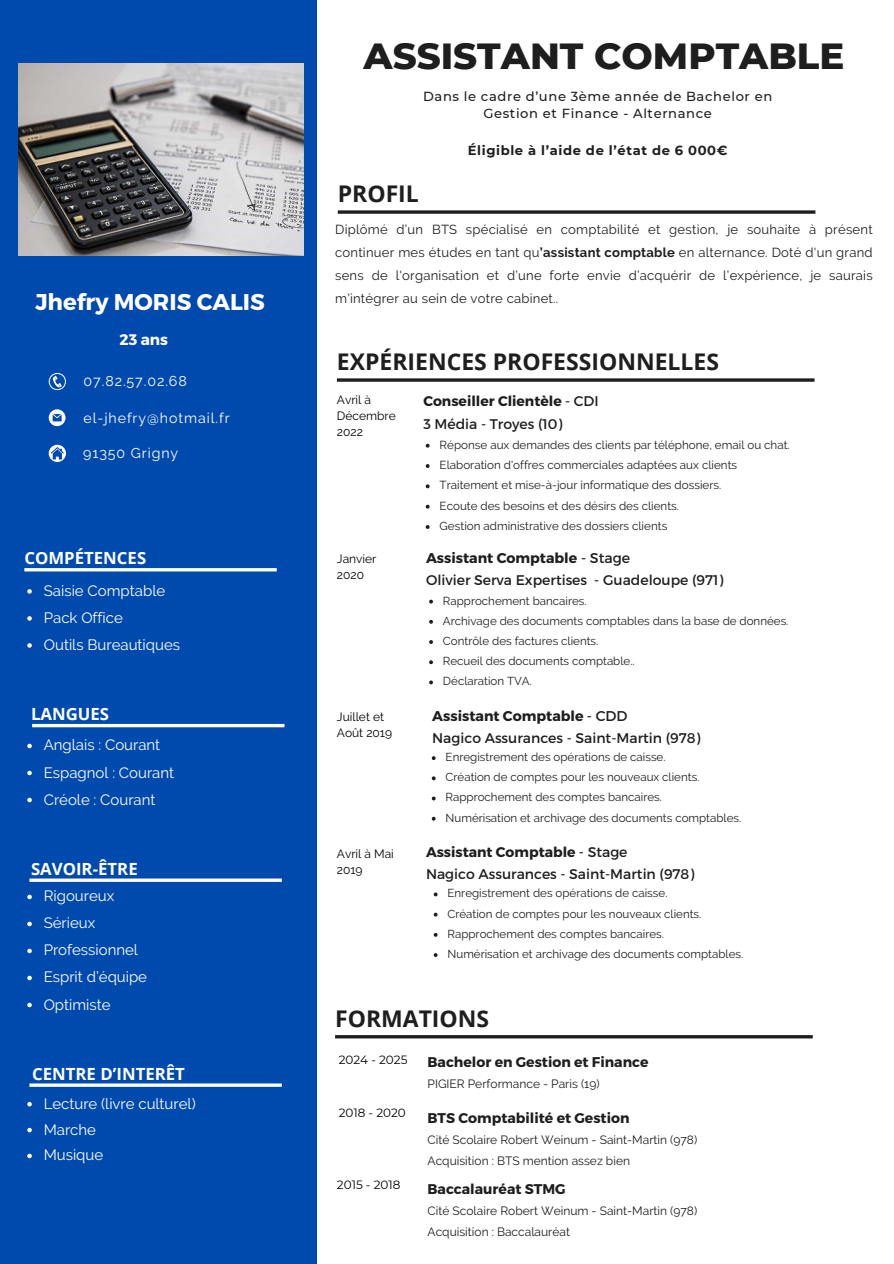
<style>
.page{position:relative;width:894px;height:1264px;background:#fff}
.page>*{position:absolute;margin:0;border:0;box-sizing:border-box;transform-origin:0 0}
.t1{font:800 37.05px "Montserrat";color:#1f1e1e}
.t2{font:700 22.95px "Open Sans";color:#1f1e1e}
.t3{font:700 22.8px "Montserrat";color:#fff}
.t4{font:700 16.8px "Open Sans";color:#fff}
.t5{font:700 15.3px "Montserrat";color:#fff}
.t6{font:15px "Raleway";color:#fff}
.t7{font:14.25px "Raleway";letter-spacing:.065em;color:#fff}
.t8{font:700 14.1px "Montserrat";color:#1f1e1e}
.t9{font:13.95px "Montserrat";color:#1f1e1e}
.t10{font:700 13.95px "Montserrat";color:#1f1e1e}
.t11{font:13.05px/22.8px "Raleway";letter-spacing:.02em;color:#1f1e1e;text-align:justify}
.t12{font:500 13.05px/17.4px "Montserrat";letter-spacing:.045em;color:#1f1e1e;text-align:center}
.t13{font:700 13.05px "Montserrat";letter-spacing:.045em;color:#1f1e1e}
.t14{font:12px "Raleway";color:#1f1e1e}
.t15{font:12px/16px "Raleway";color:#000}
.t16{font:12px "Montserrat";color:#000}
.t17{font:11.55px "Raleway";color:#1f1e1e}
.s1{font-weight:700}
.s2{font-weight:400}
</style>
<div class="page">
<div style="left:0;top:0;width:317px;height:1263px;background:#004aad"></div>
<svg style="left:49px;top:373px;width:17px;height:17px"></svg>
<svg style="left:49px;top:409px;width:16px;height:17px"></svg>
<svg style="left:49px;top:445px;width:17px;height:16px"></svg>
<svg style="left:51px;top:447px;width:13px;height:12px"></svg>
<img style="left:18px;top:63px;width:285px;height:192px">
<svg style="left:338px;top:210px;width:477px;height:4px;background:#414040"></svg>
<hr style="left:24px;top:568px;width:253px;height:3px;background:#fff">
<svg style="left:27px;top:589px;width:5px;height:4px"></svg>
<svg style="left:27px;top:616px;width:5px;height:4px"></svg>
<svg style="left:27px;top:643px;width:5px;height:4px"></svg>
<hr style="left:32px;top:724px;width:252px;height:3px;background:#fff">
<svg style="left:27px;top:743px;width:5px;height:5px"></svg>
<svg style="left:27px;top:770px;width:5px;height:5px"></svg>
<svg style="left:27px;top:797px;width:5px;height:5px"></svg>
<hr style="left:29px;top:1083px;width:253px;height:3px;background:#fff">
<svg style="left:27px;top:1101px;width:5px;height:5px"></svg>
<svg style="left:27px;top:1127px;width:5px;height:5px"></svg>
<svg style="left:27px;top:1153px;width:5px;height:5px"></svg>
<hr style="left:29px;top:878px;width:253px;height:3px;background:#fff">
<svg style="left:27px;top:894px;width:5px;height:5px"></svg>
<svg style="left:27px;top:921px;width:5px;height:5px"></svg>
<svg style="left:27px;top:948px;width:5px;height:5px"></svg>
<svg style="left:27px;top:975px;width:5px;height:5px"></svg>
<svg style="left:27px;top:1002px;width:5px;height:5px"></svg>
<svg style="left:337px;top:378px;width:477px;height:4px;background:#414040"></svg>
<svg style="left:425px;top:464px;width:4px;height:4px"></svg>
<svg style="left:425px;top:484px;width:4px;height:4px"></svg>
<svg style="left:425px;top:504px;width:4px;height:4px"></svg>
<svg style="left:425px;top:525px;width:4px;height:4px"></svg>
<svg style="left:429px;top:599px;width:4px;height:4px"></svg>
<svg style="left:429px;top:620px;width:4px;height:3px"></svg>
<svg style="left:429px;top:640px;width:4px;height:4px"></svg>
<svg style="left:429px;top:660px;width:4px;height:4px"></svg>
<svg style="left:429px;top:680px;width:4px;height:4px"></svg>
<svg style="left:431px;top:756px;width:4px;height:4px"></svg>
<svg style="left:431px;top:776px;width:4px;height:4px"></svg>
<svg style="left:431px;top:796px;width:4px;height:4px"></svg>
<svg style="left:431px;top:816px;width:4px;height:4px"></svg>
<svg style="left:433px;top:892px;width:4px;height:4px"></svg>
<svg style="left:433px;top:912px;width:4px;height:4px"></svg>
<svg style="left:433px;top:932px;width:4px;height:4px"></svg>
<svg style="left:433px;top:953px;width:4px;height:4px"></svg>
<hr style="left:335px;top:1035px;width:477px;height:3px;background:#1f1e1e">
<p class="t3" style="left:35px;top:287px;width:231px">Jhefry MORIS CALIS</p>
<p class="t5" style="left:119px;top:329px;width:50px">23 ans</p>
<p class="t7" style="left:84px;top:373px;width:105px">07.82.57.02.68</p>
<p class="t7" style="left:84px;top:409px;width:147px">el-jhefry@hotmail.fr</p>
<p class="t7" style="left:83px;top:445px;width:96px">91350 Grigny</p>
<p class="t4" style="left:24px;top:546px;width:123px">COMPÉTENCES</p>
<p class="t6" style="left:44px;top:582px;width:123px">Saisie Comptable</p>
<p class="t6" style="left:44px;top:609px;width:80px">Pack Office</p>
<p class="t6" style="left:44px;top:636px;width:138px">Outils Bureautiques</p>
<p class="t4" style="left:31px;top:702px;width:80px">LANGUES</p>
<p class="t6" style="left:44px;top:736px;width:118px">Anglais : Courant</p>
<p class="t6" style="left:44px;top:763px;width:132px">Espagnol : Courant</p>
<p class="t6" style="left:44px;top:790px;width:113px">Créole : Courant</p>
<p class="t4" style="left:31px;top:856px;width:108px">SAVOIR-ÊTRE</p>
<p class="t6" style="left:44px;top:887px;width:72px">Rigoureux</p>
<p class="t6" style="left:44px;top:914px;width:53px">Sérieux</p>
<p class="t6" style="left:44px;top:941px;width:96px">Professionnel</p>
<p class="t6" style="left:44px;top:968px;width:105px">Esprit d’équipe</p>
<p class="t6" style="left:44px;top:995px;width:68px">Optimiste</p>
<p class="t4" style="left:32px;top:1061px;width:154px">CENTRE D’INTERÊT</p>
<p class="t6" style="left:44px;top:1094px;width:153px">Lecture (livre culturel)</p>
<p class="t6" style="left:44px;top:1120px;width:54px">Marche</p>
<p class="t6" style="left:44px;top:1146px;width:61px">Musique</p>
<p class="t1" style="left:363px;top:33px;width:482px">ASSISTANT COMPTABLE</p>
<p class="t12" style="left:423px;top:87px;width:350px">Dans le cadre d’une 3ème année de Bachelor en<br>Gestion et Finance - Alternance</p>
<p class="t13" style="left:467px;top:142px;width:261px">Éligible à l’aide de l’état de 6 000€</p>
<p class="t2" style="left:338px;top:177px;width:82px">PROFIL</p>
<p class="t11" style="left:335px;top:218px;width:539px">Diplômé d’un BTS spécialisé en comptabilité et gestion, je souhaite à présent continuer mes études en tant qu<span class="s1">’assistant comptable</span> en alternance. Doté d'un grand sens de l'organisation et d’une forte envie d’acquérir de l’expérience, je saurais m’intégrer au sein de votre cabinet..</p>
<p class="t2" style="left:337px;top:345px;width:383px">EXPÉRIENCES PROFESSIONNELLES</p>
<p class="t10" style="left:423px;top:392px;width:177px">Conseiller Clientèle <span class="s2">- CDI</span></p>
<p class="t17" style="left:439px;top:438px;width:351px">Réponse aux demandes des clients par téléphone, email ou chat.</p>
<p class="t17" style="left:439px;top:458px;width:299px">Elaboration d'offres commerciales adaptées aux clients</p>
<p class="t17" style="left:439px;top:478px;width:283px">Traitement et mise-à-jour informatique des dossiers.</p>
<p class="t17" style="left:439px;top:498px;width:241px">Ecoute des besoins et des désirs des clients.</p>
<p class="t17" style="left:439px;top:519px;width:229px">Gestion administrative des dossiers clients</p>
<p class="t15" style="left:337px;top:391px;width:60px">Avril à<br>Décembre<br>2022</p>
<p class="t9" style="left:423px;top:414px;width:140px">3 Média - Troyes (10)</p>
<p class="t15" style="left:337px;top:550px;width:41px">Janvier<br>2020</p>
<p class="t8" style="left:426px;top:549px;width:205px">Assistant Comptable <span class="s2">- Stage</span></p>
<p class="t17" style="left:443px;top:593px;width:145px">Rapprochement bancaires.</p>
<p class="t17" style="left:443px;top:614px;width:347px">Archivage des documents comptables dans la base de données.</p>
<p class="t17" style="left:443px;top:634px;width:157px">Contrôle des factures clients.</p>
<p class="t17" style="left:443px;top:654px;width:193px">Recueil des documents comptable..</p>
<p class="t17" style="left:443px;top:674px;width:90px">Déclaration TVA.</p>
<p class="t9" style="left:426px;top:571px;width:299px">Olivier Serva Expertises - Guadeloupe (971)</p>
<p class="t15" style="left:337px;top:708px;width:57px">Juillet et<br>Août 2019</p>
<p class="t8" style="left:432px;top:706px;width:197px">Assistant Comptable <span class="s2">- CDD</span></p>
<p class="t17" style="left:445px;top:750px;width:221px">Enregistrement des opérations de caisse.</p>
<p class="t17" style="left:445px;top:770px;width:255px">Création de comptes pour les nouveaux clients.</p>
<p class="t17" style="left:445px;top:790px;width:218px">Rapprochement des comptes bancaires.</p>
<p class="t17" style="left:445px;top:810px;width:297px">Numérisation et archivage des documents comptables.</p>
<p class="t9" style="left:432px;top:728px;width:269px">Nagico Assurances - Saint-Martin (978)</p>
<p class="t15" style="left:337px;top:846px;width:58px">Avril à Mai<br>2019</p>
<p class="t10" style="left:426px;top:843px;width:203px">Assistant Comptable <span class="s2">- Stage</span></p>
<p class="t9" style="left:426px;top:864px;width:269px">Nagico Assurances - Saint-Martin (978)</p>
<p class="t17" style="left:447px;top:886px;width:221px">Enregistrement des opérations de caisse.</p>
<p class="t17" style="left:447px;top:906px;width:255px">Création de comptes pour les nouveaux clients.</p>
<p class="t17" style="left:447px;top:926px;width:218px">Rapprochement des comptes bancaires.</p>
<p class="t17" style="left:447px;top:947px;width:297px">Numérisation et archivage des documents comptables.</p>
<p class="t2" style="left:335px;top:1002px;width:155px">FORMATIONS</p>
<p class="t16" style="left:338px;top:1052px;width:70px">2024 - 2025</p>
<p class="t16" style="left:338px;top:1105px;width:69px">2018 - 2020</p>
<p class="t16" style="left:337px;top:1177px;width:65px">2015 - 2018</p>
<p class="t8" style="left:427px;top:1052px;width:222px">Bachelor en Gestion et Finance</p>
<p class="t14" style="left:427px;top:1076px;width:173px">PIGIER Performance - Paris (19)</p>
<p class="t8" style="left:427px;top:1109px;width:203px">BTS Comptabilité et Gestion</p>
<p class="t14" style="left:427px;top:1133px;width:271px">Cité Scolaire Robert Weinum - Saint-Martin (978)</p>
<p class="t14" style="left:427px;top:1154px;width:204px">Acquisition : BTS mention assez bien</p>
<p class="t8" style="left:427px;top:1179px;width:140px">Baccalauréat STMG</p>
<p class="t14" style="left:427px;top:1203px;width:271px">Cité Scolaire Robert Weinum - Saint-Martin (978)</p>
<p class="t14" style="left:427px;top:1224px;width:144px">Acquisition : Baccalauréat</p>
</div>
